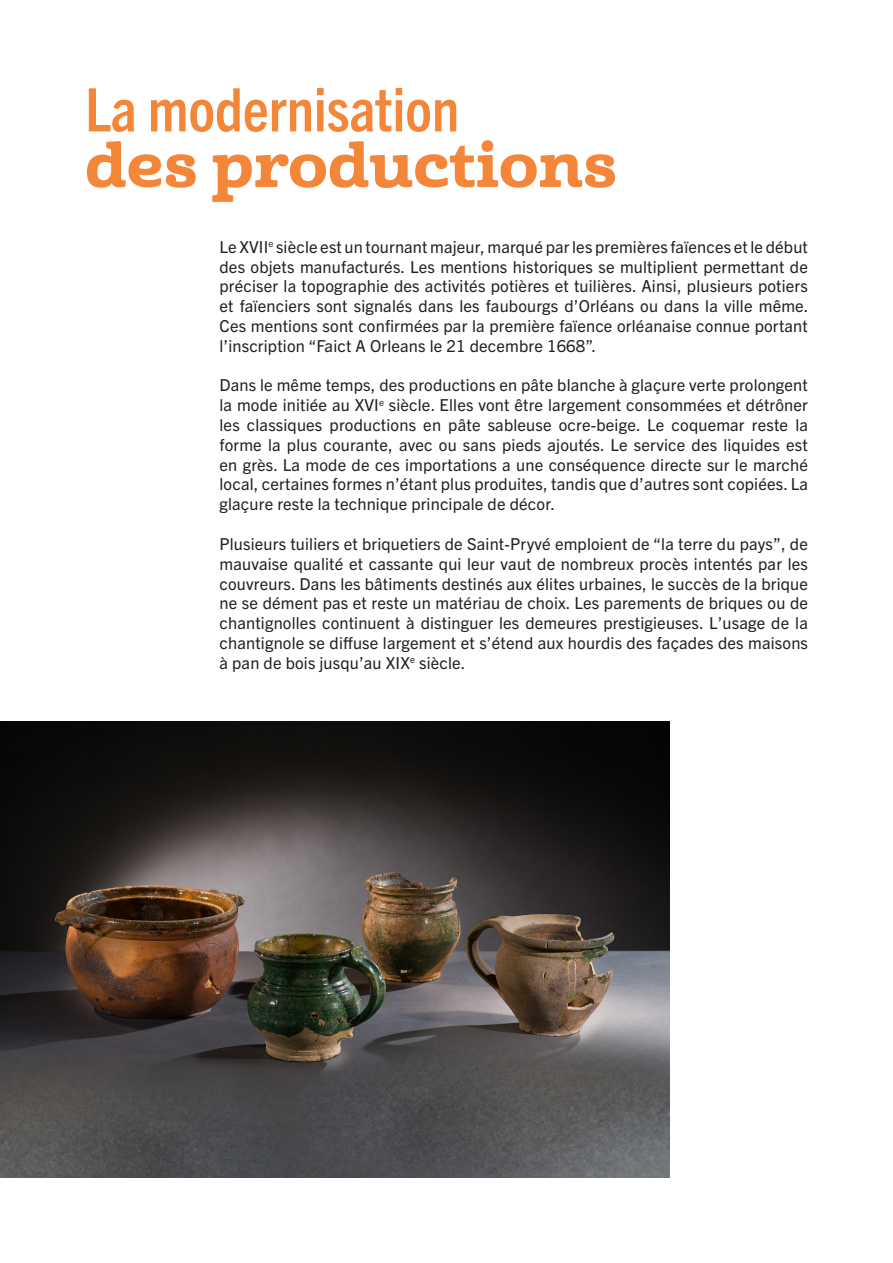
<style>
.page{position:relative;width:893px;height:1263px;background:#fff}
.page>*{position:absolute;margin:0;border:0;box-sizing:border-box;transform-origin:0 0}
.t1{font:700 condensed 60px "Trade Gothic Next LT Pro";color:#f38639}
.t2{font:60px "Cabrito Ext Ex B";color:#f38639}
.t3{font:16.5px/19.8px "Trade Gothic Next LT Pro";letter-spacing:.01em;color:#231f20;text-align:justify}
</style>
<div class="page">
<img style="left:0;top:722px;width:669px;height:456px">
<p class="t1" style="left:85px;top:69px;width:376px">La modernisation</p>
<p class="t2" style="left:85px;top:126px;width:533px">des productions</p>
<p class="t3" style="left:220px;top:236px;width:591px">Le XVII<sup>e</sup> siècle est un tournant majeur, marqué par les premières faïences et le début des objets manufacturés. Les mentions historiques se multiplient permettant de préciser la topographie des activités potières et tuilières. Ainsi, plusieurs potiers et faïenciers sont signalés dans les faubourgs d’Orléans ou dans la ville même.<br>Ces mentions sont confirmées par la première faïence orléanaise connue portant l’inscription “Faict A Orleans le 21 decembre 1668”.</p>
<p class="t3" style="left:220px;top:374px;width:590px">Dans le même temps, des productions en pâte blanche à glaçure verte prolongent la mode initiée au XVI<sup>e</sup> siècle. Elles vont être largement consommées et détrôner les classiques productions en pâte sableuse ocre-beige. Le coquemar reste la forme la plus courante, avec ou sans pieds ajoutés. Le service des liquides est en grès. La mode de ces importations a une conséquence directe sur le marché local, certaines formes n’étant plus produites, tandis que d’autres sont copiées. La glaçure reste la technique principale de décor.</p>
<p class="t3" style="left:220px;top:533px;width:590px">Plusieurs tuiliers et briquetiers de Saint-Pryvé emploient de “la terre du pays”, de mauvaise qualité et cassante qui leur vaut de nombreux procès intentés par les couvreurs. Dans les bâtiments destinés aux élites urbaines, le succès de la brique ne se dément pas et reste un matériau de choix. Les parements de briques ou de chantignolles continuent à distinguer les demeures prestigieuses. L’usage de la chantignole se diffuse largement et s’étend aux hourdis des façades des maisons à pan de bois jusqu’au XIX<sup>e</sup> siècle.</p>
</div>
